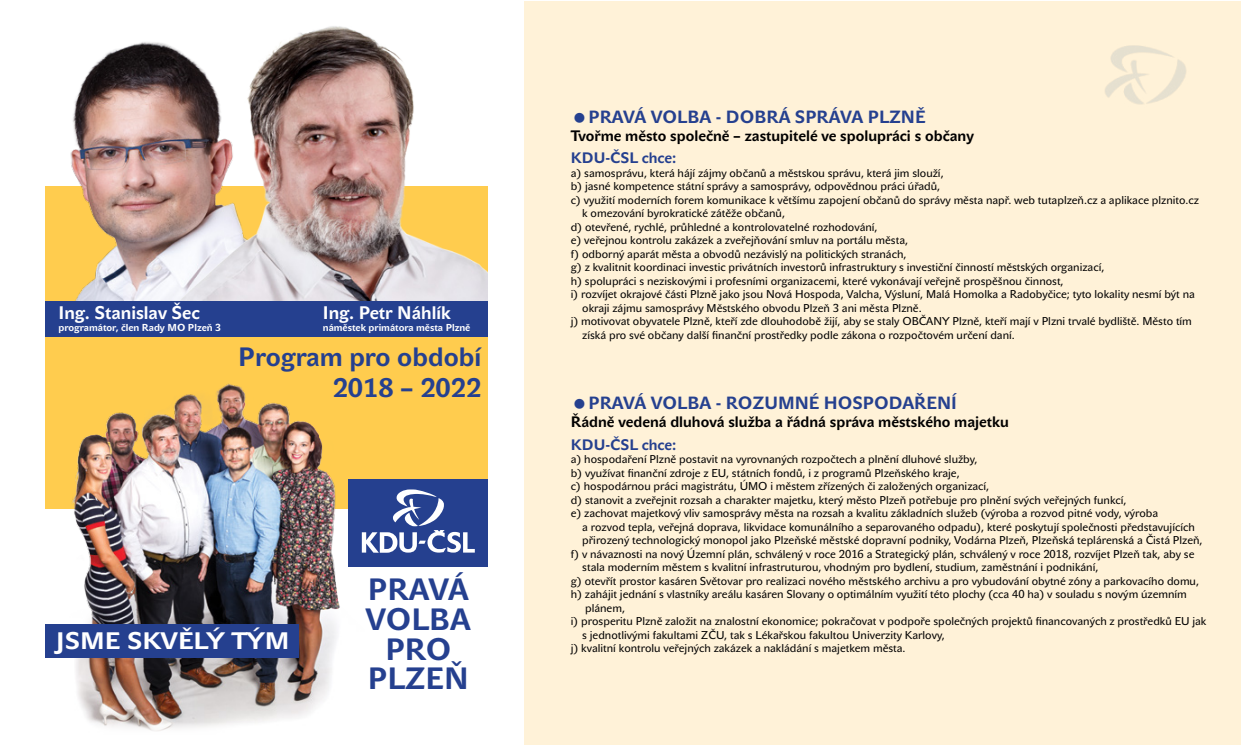
<style>
.page{position:relative;width:1241px;height:745px;background:#fff}
.page>*{position:absolute;margin:0;border:0;box-sizing:border-box;transform-origin:0 0}
.t1{font:700 30.5px/29.6px "John Sans Text Pro";color:#25408f;text-align:center}
.t2{font:700 26.25px/31.2px "John Sans Text Pro";color:#25408f;text-align:right}
.t3{font:700 23.62px "John Sans Text Pro";color:#fff;scale:1.09 1}
.t4{font:700 18px "John Sans Text Pro";color:#fff}
.t5{font:700 17.5px "John Sans Text Pro";color:#25408f}
.t6{font:700 15px "John Sans Text Pro";color:#000}
.t7{font:700 15px "John Sans Text Pro";color:#25408f}
.t8{font:11.25px "John Sans Text Pro";color:#000}
.t9{font:700 10px "John Sans Text Pro";color:#fff}
</style>
<div class="page">
<div style="left:524px;top:1px;width:716px;height:743px;background:#fff2d8"></div>
<div style="left:45px;top:186px;width:443px;height:322px;background:#ffcc4e"></div>
<img style="left:69px;top:383px;width:296px;height:348px">
<div style="left:348px;top:478px;width:140px;height:87px;background:#25408f"></div>
<svg style="left:362px;top:489px;width:113px;height:63px"></svg>
<div style="left:45px;top:624px;width:253px;height:33px;background:#25408f"></div>
<img style="left:70px;top:42px;width:92px;height:259px">
<img style="left:162px;top:26px;width:326px;height:275px">
<div style="left:45px;top:301px;width:443px;height:36px;background:#25408f"></div>
<img style="left:1105px;top:45px;width:81px;height:59px">
<h3 class="t4" style="left:58px;top:302px;width:143px">Ing. Stanislav Šec</h3>
<p class="t9" style="left:58px;top:322px;width:164px">programátor, člen Rady MO Plzeň 3</p>
<h3 class="t4" style="left:323px;top:302px;width:129px">Ing. Petr Náhlík</h3>
<p class="t9" style="left:323px;top:322px;width:149px">náměstek primátora města Plzně</p>
<h2 class="t2" style="left:238px;top:341px;width:244px">Program pro období<br>2018 – 2022</h2>
<h3 class="t3" style="left:56px;top:627px;width:216px">JSME SKVĚLÝ TÝM</h3>
<h1 class="t1" style="left:365px;top:575px;width:107px">PRAVÁ<br>VOLBA<br>PRO<br>PLZEŇ</h1>
<h3 class="t5" style="left:588px;top:106px;width:338px">PRAVÁ VOLBA - DOBRÁ SPRÁVA PLZNĚ</h3>
<h3 class="t6" style="left:571px;top:127px;width:404px">Tvořme město společně – zastupitelé ve spolupráci s občany</h3>
<h3 class="t7" style="left:571px;top:149px;width:107px">KDU-ČSL chce:</h3>
<p class="t8" style="left:571px;top:166px;width:374px">a) samosprávu, která hájí zájmy občanů a městskou správu, která jim slouží,</p>
<p class="t8" style="left:571px;top:180px;width:371px">b) jasné kompetence státní správy a samosprávy, odpovědnou práci úřadů,</p>
<p class="t8" style="left:571px;top:193px;width:629px">c) využití moderních forem komunikace k většímu zapojení občanů do správy města např. web tutaplzeň.cz a aplikace plznito.cz</p>
<p class="t8" style="left:582px;top:207px;width:204px">k omezování byrokratické zátěže občanů,</p>
<p class="t8" style="left:571px;top:220px;width:308px">d) otevřené, rychlé, průhledné a kontrolovatelné rozhodování,</p>
<p class="t8" style="left:571px;top:234px;width:339px">e) veřejnou kontrolu zakázek a zveřejňování smluv na portálu města,</p>
<p class="t8" style="left:571px;top:247px;width:337px">f) odborný aparát města a obvodů nezávislý na politických stranách,</p>
<p class="t8" style="left:571px;top:261px;width:535px">g) z kvalitnit koordinaci investic privátních investorů infrastruktury s investiční činností městských organizací,</p>
<p class="t8" style="left:571px;top:274px;width:494px">h) spolupráci s neziskovými i profesními organizacemi, které vykonávají veřejně prospěšnou činnost,</p>
<p class="t8" style="left:571px;top:288px;width:625px">i) rozvíjet okrajové části Plzně jako jsou Nová Hospoda, Valcha, Výsluní, Malá Homolka a Radobyčice; tyto lokality nesmí být na</p>
<p class="t8" style="left:582px;top:301px;width:341px">okraji zájmu samosprávy Městského obvodu Plzeň 3 ani města Plzně.</p>
<p class="t8" style="left:571px;top:315px;width:622px">j) motivovat obyvatele Plzně, kteří zde dlouhodobě žijí, aby se staly OBČANY Plzně, kteří mají v Plzni trvalé bydliště. Město tím</p>
<p class="t8" style="left:582px;top:328px;width:434px">získá pro své občany další finanční prostředky podle zákona o rozpočtovém určení daní.</p>
<h3 class="t5" style="left:588px;top:392px;width:370px">PRAVÁ VOLBA - ROZUMNÉ HOSPODAŘENÍ</h3>
<h3 class="t6" style="left:571px;top:413px;width:439px">Řádně vedená dluhová služba a řádná správa městského majetku</h3>
<h3 class="t7" style="left:571px;top:435px;width:107px">KDU-ČSL chce:</h3>
<p class="t8" style="left:571px;top:452px;width:408px">a) hospodaření Plzně postavit na vyrovnaných rozpočtech a plnění dluhové služby,</p>
<p class="t8" style="left:571px;top:466px;width:390px">b) využívat finanční zdroje z EU, státních fondů, i z programů Plzeňského kraje,</p>
<p class="t8" style="left:571px;top:479px;width:420px">c) hospodárnou práci magistrátu, ÚMO i městem zřízených či založených organizací,</p>
<p class="t8" style="left:571px;top:493px;width:557px">d) stanovit a zveřejnit rozsah a charakter majetku, který město Plzeň potřebuje pro plnění svých veřejných funkcí,</p>
<p class="t8" style="left:571px;top:506px;width:588px">e) zachovat majetkový vliv samosprávy města na rozsah a kvalitu základních služeb (výroba a rozvod pitné vody, výroba</p>
<p class="t8" style="left:582px;top:520px;width:614px">a rozvod tepla, veřejná doprava, likvidace komunálního a separovaného odpadu), které poskytují společnosti představujících</p>
<p class="t8" style="left:582px;top:533px;width:621px">přirozený technologický monopol jako Plzeňské městské dopravní podniky, Vodárna Plzeň, Plzeňská teplárenská a Čistá Plzeň,</p>
<p class="t8" style="left:571px;top:547px;width:625px">f) v návaznosti na nový Územní plán, schválený v roce 2016 a Strategický plán, schválený v roce 2018, rozvíjet Plzeň tak, aby se</p>
<p class="t8" style="left:582px;top:560px;width:517px">stala moderním městem s kvalitní infrastruturou, vhodným pro bydlení, studium, zaměstnání i podnikání,</p>
<p class="t8" style="left:571px;top:574px;width:629px">g) otevřít prostor kasáren Světovar pro realizaci nového městského archivu a pro vybudování obytné zóny a parkovacího domu,</p>
<p class="t8" style="left:571px;top:587px;width:617px">h) zahájit jednání s vlastníky areálu kasáren Slovany o optimálním využití této plochy (cca 40 ha) v souladu s novým územním</p>
<p class="t8" style="left:585px;top:601px;width:41px">plánem,</p>
<p class="t8" style="left:571px;top:614px;width:637px">i) prosperitu Plzně založit na znalostní ekonomice; pokračovat v podpoře společných projektů financovaných z prostředků EU jak</p>
<p class="t8" style="left:582px;top:628px;width:364px">s jednotlivými fakultami ZČU, tak s Lékařskou fakultou Univerzity Karlovy,</p>
<p class="t8" style="left:571px;top:641px;width:336px">j) kvalitní kontrolu veřejných zakázek a nakládání s majetkem města.</p>
</div>
